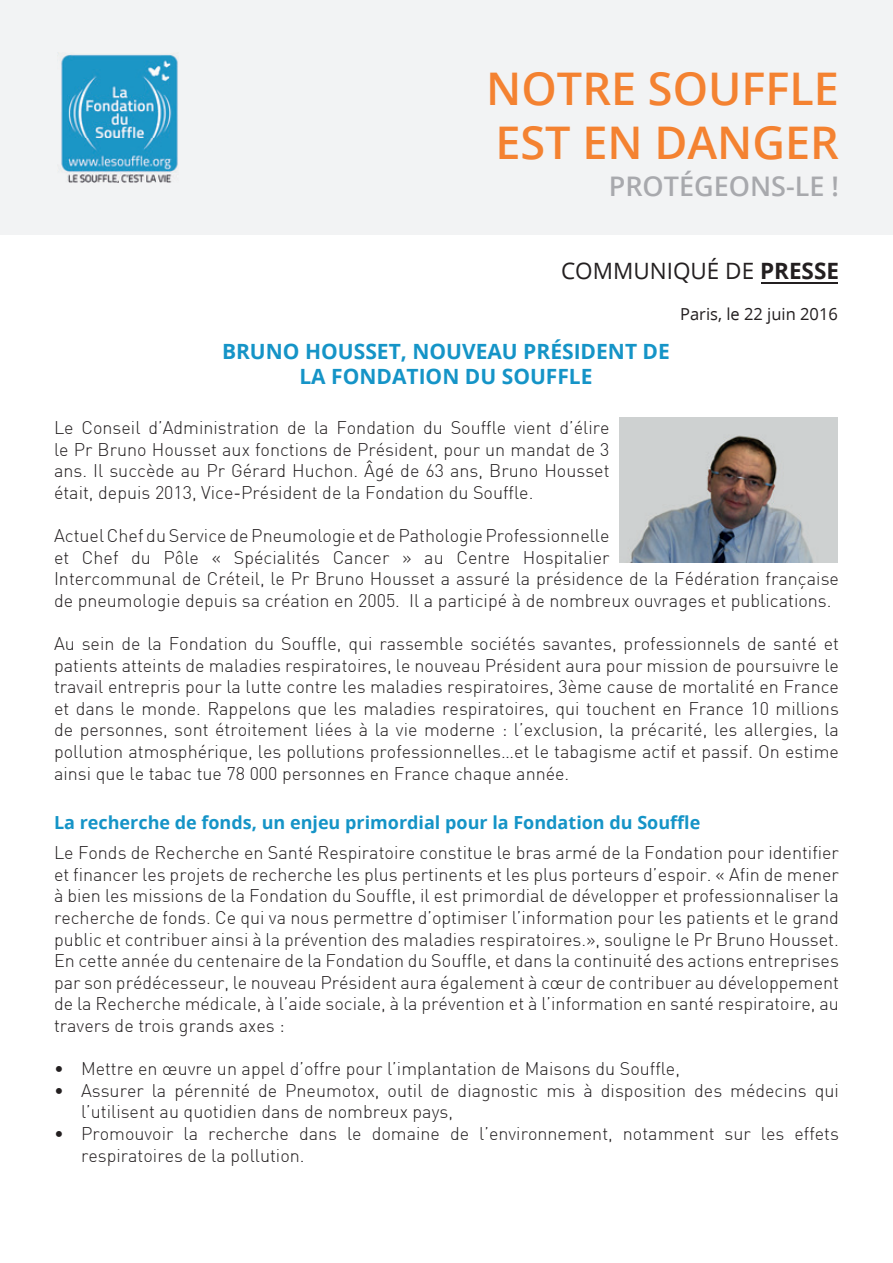
<style>
.page{position:relative;width:893px;height:1263px;background:#fff}
.page>*{position:absolute;margin:0;border:0;box-sizing:border-box;transform-origin:0 0}
.t1{font:600 45px/54px "Open Sans";color:#f48231}
.t2{font:600 27px "Open Sans";color:#a8a9ad}
.t3{font:22.5px "Open Sans";color:#231f20}
.t4{font:700 21px/25.2px "Open Sans";color:#1594c7;text-align:center}
.t5{font:300 18px/21.6px "DIN";color:#231f20;text-align:justify}
.t6{font:700 18px "Open Sans";color:#1594c7}
.t7{font:16.5px "Open Sans";color:#231f20}
.s1{font-weight:700}
</style>
<div class="page">
<div style="left:0;top:0;width:893px;height:234px;background:#f2f3f4"></div>
<img style="left:58px;top:52px;width:120px;height:130px">
<hr style="left:761px;top:283px;width:77px;height:1px;background:#231f20">
<img style="left:620px;top:418px;width:217px;height:144px">
<h1 class="t1" style="left:486px;top:62px;width:354px">NOTRE SOUFFLE<br>EST EN DANGER</h1>
<h2 class="t2" style="left:609px;top:170px;width:232px">PROTÉGEONS-LE !</h2>
<p class="t3" style="left:561px;top:259px;width:279px">COMMUNIQUÉ DE <span class="s1">PRESSE</span></p>
<p class="t7" style="left:680px;top:304px;width:159px">Paris, le 22 juin 2016</p>
<p class="t4" style="left:222px;top:339px;width:449px">BRUNO HOUSSET, NOUVEAU PRÉSIDENT DE<br>LA FONDATION DU SOUFFLE</p>
<p class="t5" style="left:54px;top:416px;width:557px">Le Conseil d’Administration de la Fondation du Souffle vient d’élire le Pr Bruno Housset aux fonctions de Président, pour un mandat de 3 ans. Il succède au Pr Gérard Huchon. Âgé de 63 ans, Bruno Housset était, depuis 2013, Vice-Président de la Fondation du Souffle.</p>
<p class="t5" style="left:54px;top:524px;width:786px;text-align:left">Actuel Chef du Service de Pneumologie et de Pathologie Professionnelle<br>et Chef du Pôle « Spécialités Cancer » au Centre Hospitalier<br>Intercommunal de Créteil, le Pr Bruno Housset a assuré la présidence de la Fédération française de pneumologie depuis sa création en 2005. Il a participé à de nombreux ouvrages et publications.</p>
<p class="t5" style="left:54px;top:632px;width:786px">Au sein de la Fondation du Souffle, qui rassemble sociétés savantes, professionnels de santé et patients atteints de maladies respiratoires, le nouveau Président aura pour mission de poursuivre le travail entrepris pour la lutte contre les maladies respiratoires, 3ème cause de mortalité en France et dans le monde. Rappelons que les maladies respiratoires, qui touchent en France 10 millions de personnes, sont étroitement liées à la vie moderne : l’exclusion, la précarité, les allergies, la pollution atmosphérique, les pollutions professionnelles…et le tabagisme actif et passif. On estime ainsi que le tabac tue 78 000 personnes en France chaque année.</p>
<p class="t6" style="left:54px;top:812px;width:648px">La recherche de fonds, un enjeu primordial pour la Fondation du Souffle</p>
<p class="t5" style="left:54px;top:842px;width:786px">Le Fonds de Recherche en Santé Respiratoire constitue le bras armé de la Fondation pour identifier et financer les projets de recherche les plus pertinents et les plus porteurs d’espoir. « Afin de mener à bien les missions de la Fondation du Souffle, il est primordial de développer et professionnaliser la recherche de fonds. Ce qui va nous permettre d’optimiser l’information pour les patients et le grand public et contribuer ainsi à la prévention des maladies respiratoires.», souligne le Pr Bruno Housset.<br>En cette année du centenaire de la Fondation du Souffle, et dans la continuité des actions entreprises par son prédécesseur, le nouveau Président aura également à cœur de contribuer au développement de la Recherche médicale, à l’aide sociale, à la prévention et à l’information en santé respiratoire, au travers de trois grands axes :</p>
<p class="t5" style="left:54px;top:1058px;width:627px">• Mettre en œuvre un appel d’offre pour l’implantation de Maisons du Souffle,</p>
<p class="t5" style="left:81px;top:1079px;width:759px;text-indent:-27px">• Assurer la pérennité de Pneumotox, outil de diagnostic mis à disposition des médecins qui l’utilisent au quotidien dans de nombreux pays,</p>
<p class="t5" style="left:81px;top:1122px;width:759px;text-indent:-27px">• Promouvoir la recherche dans le domaine de l’environnement, notamment sur les effets respiratoires de la pollution.</p>
</div>
